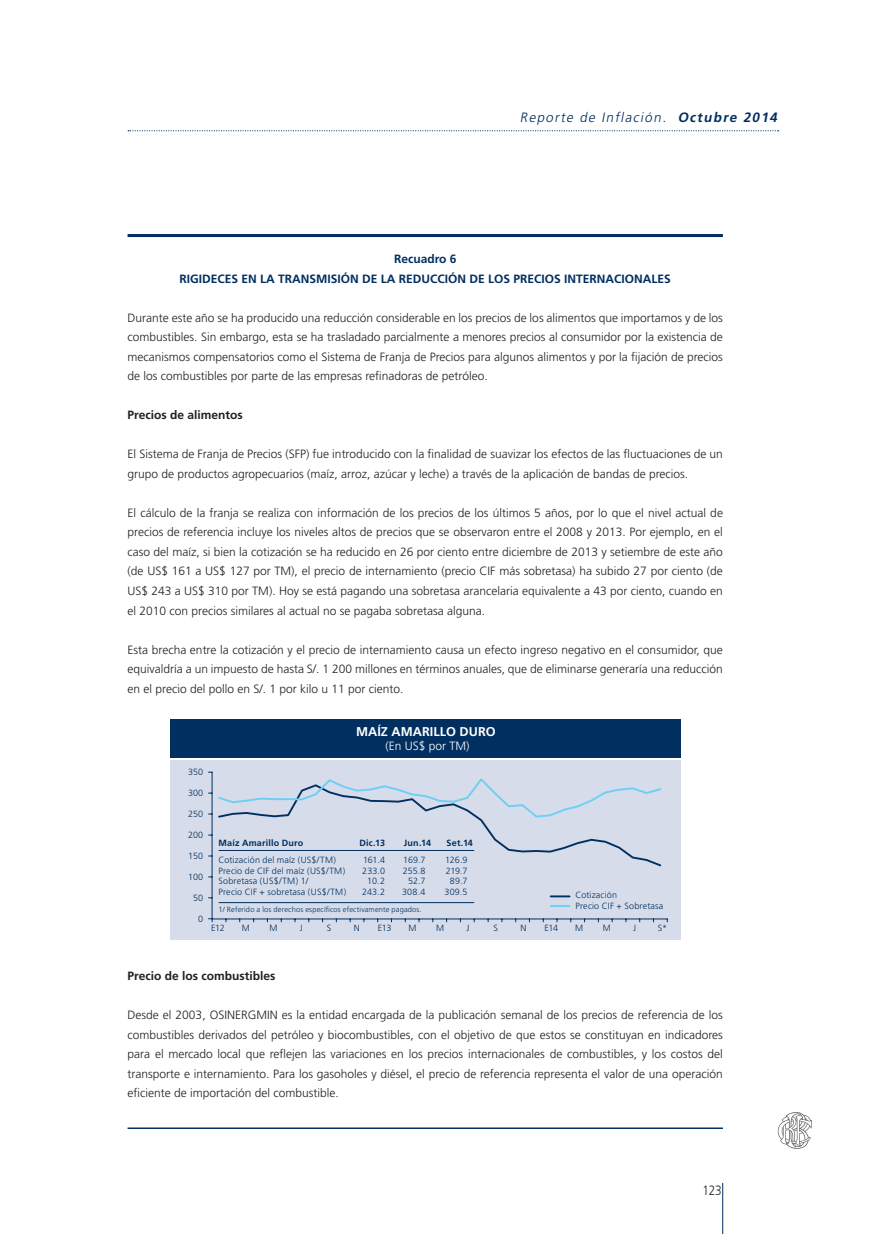
<style>
.page{position:relative;width:893px;height:1234px;background:#fff}
.page>*{position:absolute;margin:0;border:0;box-sizing:border-box;transform-origin:0 0}
.t1{font:italic 300 13.5px "Frutiger";color:#002f60}
.t2{font:300 13.5px "Frutiger";color:#231f20;scale:.88 1}
.t3{font:700 12.75px "Frutiger";color:#fff}
.t4{font:300 12px/19.5px "Frutiger";color:#231f20;text-align:justify}
.t5{font:700 12px/19.5px "Frutiger";color:#002f60;text-align:center}
.t6{font:700 12px "Frutiger";color:#231f20}
.t7{font:300 12px "Frutiger";color:#fff}
.t8{font:300 9px/10.8px "Frutiger";letter-spacing:.015em;color:#002f60}
.t9{font:700 9px "Frutiger";letter-spacing:.02em;color:#002f60}
.t10{font:300 7.5px "Frutiger";letter-spacing:.02em;color:#002f60}
.s1{font-weight:700}
</style>
<div class="page">
<svg style="left:128px;top:130px;width:651px;height:1px"></svg>
<hr style="left:722px;top:1182px;width:1px;height:51px;background:#002f60">
<svg style="left:778px;top:1112px;width:34px;height:37px"></svg>
<hr style="left:128px;top:234px;width:595px;height:3px;background:#002f60">
<hr style="left:128px;top:1127px;width:595px;height:1px;background:#002f60">
<div style="left:171px;top:719px;width:510px;height:38px;background:#002f60"></div>
<div style="left:171px;top:759px;width:510px;height:180px;background:#d6dce9"></div>
<svg style="left:551px;top:895px;width:19px;height:2px"></svg>
<svg style="left:551px;top:905px;width:19px;height:1px"></svg>
<hr style="left:212px;top:772px;width:1px;height:146px;background:#002f60">
<hr style="left:212px;top:918px;width:455px;height:1px;background:#002f60">
<svg style="left:208px;top:771px;width:454px;height:96px"></svg>
<hr style="left:219px;top:849px;width:255px;height:1px;background:#002f60">
<hr style="left:219px;top:902px;width:255px;height:1px;background:#002f60">
<p class="t1" style="left:520px;top:110px;width:262px">Reporte de Inflación. <span class="s1">Octubre 2014</span></p>
<p class="t5" style="left:179px;top:249px;width:493px">Recuadro 6<br>RIGIDECES EN LA TRANSMISIÓN DE LA REDUCCIÓN DE LOS PRECIOS INTERNACIONALES</p>
<p class="t4" style="left:128px;top:308px;width:597px">Durante este año se ha producido una reducción considerable en los precios de los alimentos que importamos y de los combustibles. Sin embargo, esta se ha trasladado parcialmente a menores precios al consumidor por la existencia de mecanismos compensatorios como el Sistema de Franja de Precios para algunos alimentos y por la fijación de precios de los combustibles por parte de las empresas refinadoras de petróleo.</p>
<p class="t6" style="left:128px;top:408px;width:117px">Precios de alimentos</p>
<p class="t4" style="left:128px;top:444px;width:597px">El Sistema de Franja de Precios (SFP) fue introducido con la finalidad de suavizar los efectos de las fluctuaciones de un grupo de productos agropecuarios (maíz, arroz, azúcar y leche) a través de la aplicación de bandas de precios.</p>
<p class="t4" style="left:128px;top:503px;width:597px">El cálculo de la franja se realiza con información de los precios de los últimos 5 años, por lo que el nivel actual de precios de referencia incluye los niveles altos de precios que se observaron entre el 2008 y 2013. Por ejemplo, en el caso del maíz, si bien la cotización se ha reducido en 26 por ciento entre diciembre de 2013 y setiembre de este año (de US$ 161 a US$ 127 por TM), el precio de internamiento (precio CIF más sobretasa) ha subido 27 por ciento (de US$ 243 a US$ 310 por TM). Hoy se está pagando una sobretasa arancelaria equivalente a 43 por ciento, cuando en el 2010 con precios similares al actual no se pagaba sobretasa alguna.</p>
<p class="t4" style="left:128px;top:639px;width:597px">Esta brecha entre la cotización y el precio de internamiento causa un efecto ingreso negativo en el consumidor, que equivaldría a un impuesto de hasta S/. 1 200 millones en términos anuales, que de eliminarse generaría una reducción en el precio del pollo en S/. 1 por kilo u 11 por ciento.</p>
<p class="t3" style="left:356px;top:723px;width:141px">MAÍZ AMARILLO DURO</p>
<p class="t7" style="left:386px;top:739px;width:86px">(En US$ por TM)</p>
<p class="t8" style="left:188px;top:766px;width:17px">350</p>
<p class="t8" style="left:188px;top:787px;width:17px">300</p>
<p class="t8" style="left:188px;top:808px;width:17px">250</p>
<p class="t8" style="left:188px;top:829px;width:17px">200</p>
<p class="t8" style="left:188px;top:850px;width:17px">150</p>
<p class="t8" style="left:188px;top:871px;width:17px">100</p>
<p class="t8" style="left:193px;top:892px;width:12px">50</p>
<p class="t8" style="left:198px;top:913px;width:7px">0</p>
<p class="t9" style="left:218px;top:837px;width:86px">Maíz Amarillo Duro</p>
<p class="t9" style="left:359px;top:837px;width:27px">Dic.13</p>
<p class="t9" style="left:404px;top:837px;width:29px">Jun.14</p>
<p class="t9" style="left:447px;top:837px;width:28px">Set.14</p>
<p class="t8" style="left:218px;top:854px;width:119px">Cotización del maíz (US$/TM)</p>
<p class="t8" style="left:363px;top:854px;width:23px">161.4</p>
<p class="t8" style="left:403px;top:854px;width:24px">169.7</p>
<p class="t8" style="left:445px;top:854px;width:24px">126.9</p>
<p class="t8" style="left:218px;top:865px;width:128px">Precio de CIF del maíz (US$/TM)</p>
<p class="t8" style="left:362px;top:865px;width:24px">233.0</p>
<p class="t8" style="left:403px;top:865px;width:24px">255.8</p>
<p class="t8" style="left:446px;top:865px;width:23px">219.7</p>
<p class="t8" style="left:218px;top:875px;width:91px">Sobretasa (US$/TM) 1/</p>
<p class="t8" style="left:367px;top:875px;width:19px">10.2</p>
<p class="t8" style="left:408px;top:875px;width:19px">52.7</p>
<p class="t8" style="left:450px;top:875px;width:19px">89.7</p>
<p class="t8" style="left:218px;top:886px;width:129px">Precio CIF + sobretasa (US$/TM)</p>
<p class="t8" style="left:362px;top:886px;width:24px">243.2</p>
<p class="t8" style="left:402px;top:886px;width:25px">308.4</p>
<p class="t8" style="left:444px;top:886px;width:25px">309.5</p>
<p class="t10" style="left:218px;top:904px;width:205px">1/ Referido a los derechos específicos efectivamente pagados.</p>
<p class="t8" style="left:575px;top:889px;width:89px">Cotización<br>Precio CIF + Sobretasa</p>
<p class="t8" style="left:211px;top:922px;width:15px">E12</p>
<p class="t8" style="left:242px;top:922px;width:10px">M</p>
<p class="t8" style="left:269px;top:922px;width:10px">M</p>
<p class="t8" style="left:300px;top:922px;width:4px">J</p>
<p class="t8" style="left:327px;top:922px;width:6px">S</p>
<p class="t8" style="left:354px;top:922px;width:8px">N</p>
<p class="t8" style="left:378px;top:922px;width:15px">E13</p>
<p class="t8" style="left:408px;top:922px;width:10px">M</p>
<p class="t8" style="left:436px;top:922px;width:10px">M</p>
<p class="t8" style="left:466px;top:922px;width:4px">J</p>
<p class="t8" style="left:493px;top:922px;width:6px">S</p>
<p class="t8" style="left:520px;top:922px;width:8px">N</p>
<p class="t8" style="left:544px;top:922px;width:15px">E14</p>
<p class="t8" style="left:575px;top:922px;width:10px">M</p>
<p class="t8" style="left:603px;top:922px;width:10px">M</p>
<p class="t8" style="left:633px;top:922px;width:4px">J</p>
<p class="t8" style="left:658px;top:922px;width:11px">S*</p>
<p class="t6" style="left:128px;top:968px;width:149px">Precio de los combustibles</p>
<p class="t4" style="left:128px;top:1005px;width:597px">Desde el 2003, OSINERGMIN es la entidad encargada de la publicación semanal de los precios de referencia de los combustibles derivados del petróleo y biocombustibles, con el objetivo de que estos se constituyan en indicadores para el mercado local que reflejen las variaciones en los precios internacionales de combustibles, y los costos del transporte e internamiento. Para los gasoholes y diésel, el precio de referencia representa el valor de una operación eficiente de importación del combustible.</p>
<p class="t2" style="left:702px;top:1182px;width:24px">123</p>
</div>
